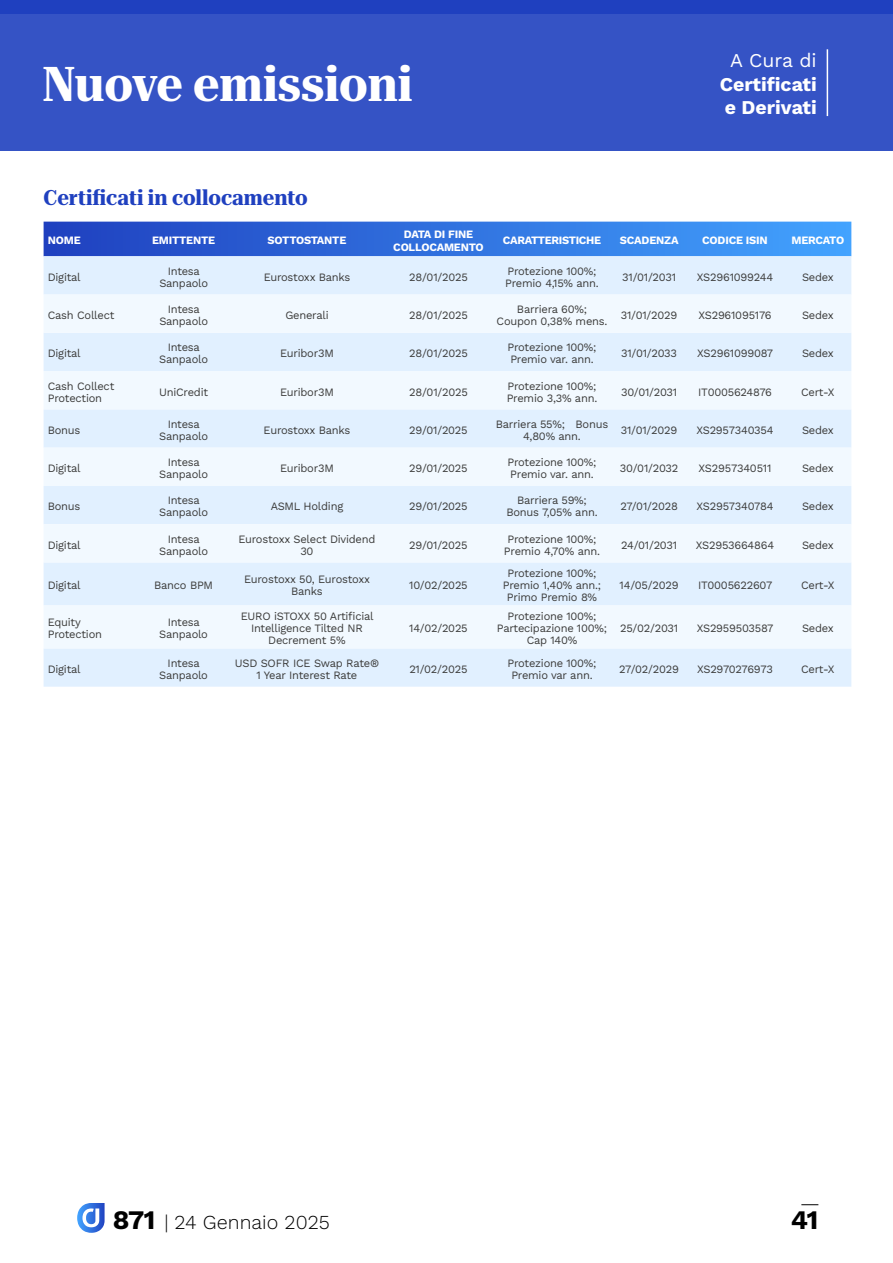
<style>
.page{position:relative;width:893px;height:1263px;background:#fff}
.page>*{position:absolute;margin:0;border:0;box-sizing:border-box;transform-origin:0 0}
.t1{font:700 semi-condensed 48px "Roboto Serif 120 pt";color:#fff}
.t2{font:700 26.7px "Work Sans";color:#000}
.t3{font:700 semi-condensed 21px "Roboto Serif 120 pt";color:#1f40bf}
.t4{font:300 19.8px "Work Sans";color:#000}
.t5{font:700 19.5px/23.4px "Work Sans";color:#fff}
.t6{font:19.5px "Work Sans";color:#fff}
.t7{font:11.25px/12px "Work Sans";letter-spacing:-.02em;color:#3c3c3b;text-align:center}
.t8{font:700 11.25px/12.8px "Work Sans";letter-spacing:-.02em;color:#fff;text-align:center}
.s1{font-weight:700;font-size:26.7px}
</style>
<div class="page">
<svg style="left:77px;top:1203px;width:28px;height:30px"></svg>
<svg style="left:801px;top:1204px;width:17px;height:1px"></svg>
<div style="left:0;top:0;width:893px;height:15px;background:#1f40bf"></div>
<div style="left:0;top:15px;width:893px;height:136px;background:#3553c5"></div>
<hr style="left:827px;top:49px;width:1px;height:67px;background:#fff">
<svg style="left:44px;top:222px;width:807px;height:34px;background:#3071de"></svg>
<div style="left:44px;top:256px;width:807px;height:431px;background:#e1f0ff"></div>
<svg style="left:44px;top:295px;width:807px;height:353px;fill:#f2f9ff"></svg>
<h1 class="t1" style="left:43px;top:45px;width:372px">Nuove emissioni</h1>
<h3 class="t6" style="left:730px;top:46px;width:88px">A Cura di</h3>
<h3 class="t5" style="left:720px;top:72px;width:98px">Certificati e Derivati</h3>
<h3 class="t3" style="left:44px;top:180px;width:266px">Certificati in collocamento</h3>
<p class="t8" style="left:48px;top:234px;width:34px">NOME</p>
<p class="t8" style="left:152px;top:234px;width:65px">EMITTENTE</p>
<p class="t8" style="left:268px;top:234px;width:80px">SOTTOSTANTE</p>
<p class="t8" style="left:393px;top:227px;width:92px">DATA DI FINE<br>COLLOCAMENTO</p>
<p class="t8" style="left:503px;top:234px;width:100px">CARATTERISTICHE</p>
<p class="t8" style="left:620px;top:234px;width:60px">SCADENZA</p>
<p class="t8" style="left:702px;top:234px;width:67px">CODICE ISIN</p>
<p class="t8" style="left:791px;top:234px;width:54px">MERCATO</p>
<p class="t7" style="left:48px;top:270px;width:34px">Digital</p>
<p class="t7" style="left:159px;top:264px;width:50px">Intesa<br>Sanpaolo</p>
<p class="t7" style="left:264px;top:270px;width:88px">Eurostoxx Banks</p>
<p class="t7" style="left:409px;top:270px;width:60px">28/01/2025</p>
<p class="t7" style="left:505px;top:264px;width:95px;text-align:left">Protezione 100%;<br>Premio 4,15% ann.</p>
<p class="t7" style="left:622px;top:270px;width:55px">31/01/2031</p>
<p class="t7" style="left:697px;top:270px;width:78px">XS2961099244</p>
<p class="t7" style="left:802px;top:270px;width:33px">Sedex</p>
<p class="t7" style="left:48px;top:309px;width:68px">Cash Collect</p>
<p class="t7" style="left:159px;top:303px;width:50px">Intesa<br>Sanpaolo</p>
<p class="t7" style="left:285px;top:309px;width:45px">Generali</p>
<p class="t7" style="left:409px;top:309px;width:60px">28/01/2025</p>
<p class="t7" style="left:497px;top:303px;width:112px">Barriera 60%;<br>Coupon 0,38% mens.</p>
<p class="t7" style="left:621px;top:309px;width:58px">31/01/2029</p>
<p class="t7" style="left:698px;top:309px;width:75px">XS2961095176</p>
<p class="t7" style="left:802px;top:309px;width:33px">Sedex</p>
<p class="t7" style="left:48px;top:347px;width:34px">Digital</p>
<p class="t7" style="left:159px;top:341px;width:50px">Intesa<br>Sanpaolo</p>
<p class="t7" style="left:280px;top:347px;width:55px">Euribor3M</p>
<p class="t7" style="left:409px;top:347px;width:60px">28/01/2025</p>
<p class="t7" style="left:508px;top:341px;width:91px;text-align:left">Protezione 100%;<br>Premio var. ann.</p>
<p class="t7" style="left:621px;top:347px;width:57px">31/01/2033</p>
<p class="t7" style="left:697px;top:347px;width:78px">XS2961099087</p>
<p class="t7" style="left:802px;top:347px;width:33px">Sedex</p>
<p class="t7" style="left:48px;top:379px;width:68px;text-align:left">Cash Collect<br>Protection</p>
<p class="t7" style="left:159px;top:385px;width:50px">UniCredit</p>
<p class="t7" style="left:280px;top:385px;width:55px">Euribor3M</p>
<p class="t7" style="left:409px;top:385px;width:60px">28/01/2025</p>
<p class="t7" style="left:507px;top:379px;width:92px;text-align:left">Protezione 100%;<br>Premio 3,3% ann.</p>
<p class="t7" style="left:621px;top:385px;width:58px">30/01/2031</p>
<p class="t7" style="left:698px;top:385px;width:75px">IT0005624876</p>
<p class="t7" style="left:801px;top:385px;width:35px">Cert-X</p>
<p class="t7" style="left:48px;top:423px;width:34px">Bonus</p>
<p class="t7" style="left:159px;top:417px;width:50px">Intesa<br>Sanpaolo</p>
<p class="t7" style="left:264px;top:423px;width:88px">Eurostoxx Banks</p>
<p class="t7" style="left:409px;top:423px;width:60px">29/01/2025</p>
<p class="t7" style="left:496px;top:417px;width:114px">Barriera 55%; Bonus<br>4,80% ann.</p>
<p class="t7" style="left:621px;top:424px;width:58px">31/01/2029</p>
<p class="t7" style="left:696px;top:424px;width:79px">XS2957340354</p>
<p class="t7" style="left:802px;top:424px;width:33px">Sedex</p>
<p class="t7" style="left:48px;top:462px;width:34px">Digital</p>
<p class="t7" style="left:159px;top:456px;width:50px">Intesa<br>Sanpaolo</p>
<p class="t7" style="left:280px;top:462px;width:55px">Euribor3M</p>
<p class="t7" style="left:409px;top:462px;width:60px">29/01/2025</p>
<p class="t7" style="left:507px;top:456px;width:91px;text-align:left">Protezione 100%;<br>Premio var. ann.</p>
<p class="t7" style="left:620px;top:462px;width:60px">30/01/2032</p>
<p class="t7" style="left:699px;top:462px;width:74px">XS2957340511</p>
<p class="t7" style="left:802px;top:462px;width:33px">Sedex</p>
<p class="t7" style="left:48px;top:500px;width:34px">Bonus</p>
<p class="t7" style="left:159px;top:494px;width:50px">Intesa<br>Sanpaolo</p>
<p class="t7" style="left:271px;top:500px;width:74px">ASML Holding</p>
<p class="t7" style="left:409px;top:500px;width:60px">29/01/2025</p>
<p class="t7" style="left:506px;top:494px;width:93px">Barriera 59%;<br>Bonus 7,05% ann.</p>
<p class="t7" style="left:620px;top:500px;width:59px">27/01/2028</p>
<p class="t7" style="left:696px;top:500px;width:79px">XS2957340784</p>
<p class="t7" style="left:802px;top:500px;width:33px">Sedex</p>
<p class="t7" style="left:48px;top:538px;width:34px">Digital</p>
<p class="t7" style="left:159px;top:532px;width:50px">Intesa<br>Sanpaolo</p>
<p class="t7" style="left:238px;top:532px;width:139px">Eurostoxx Select Dividend<br>30</p>
<p class="t7" style="left:409px;top:538px;width:60px">29/01/2025</p>
<p class="t7" style="left:504px;top:532px;width:98px">Protezione 100%;<br>Premio 4,70% ann.</p>
<p class="t7" style="left:621px;top:538px;width:57px">24/01/2031</p>
<p class="t7" style="left:696px;top:538px;width:80px">XS2953664864</p>
<p class="t7" style="left:802px;top:538px;width:33px">Sedex</p>
<p class="t7" style="left:48px;top:579px;width:34px">Digital</p>
<p class="t7" style="left:154px;top:579px;width:60px">Banco BPM</p>
<p class="t7" style="left:244px;top:573px;width:128px">Eurostoxx 50, Eurostoxx<br>Banks</p>
<p class="t7" style="left:409px;top:579px;width:60px">10/02/2025</p>
<p class="t7" style="left:503px;top:567px;width:100px">Protezione 100%;<br>Premio 1,40% ann.;<br>Primo Premio 8%</p>
<p class="t7" style="left:620px;top:579px;width:60px">14/05/2029</p>
<p class="t7" style="left:698px;top:579px;width:76px">IT0005622607</p>
<p class="t7" style="left:801px;top:579px;width:35px">Cert-X</p>
<p class="t7" style="left:48px;top:616px;width:56px;text-align:left">Equity<br>Protection</p>
<p class="t7" style="left:159px;top:616px;width:50px">Intesa<br>Sanpaolo</p>
<p class="t7" style="left:241px;top:610px;width:134px">EURO iSTOXX 50 Artificial<br>Intelligence Tilted NR<br>Decrement 5%</p>
<p class="t7" style="left:409px;top:622px;width:60px">14/02/2025</p>
<p class="t7" style="left:497px;top:610px;width:112px">Protezione 100%;<br>Partecipazione 100%;<br>Cap 140%</p>
<p class="t7" style="left:620px;top:622px;width:60px">25/02/2031</p>
<p class="t7" style="left:697px;top:622px;width:78px">XS2959503587</p>
<p class="t7" style="left:802px;top:622px;width:33px">Sedex</p>
<p class="t7" style="left:48px;top:663px;width:34px">Digital</p>
<p class="t7" style="left:159px;top:657px;width:50px">Intesa<br>Sanpaolo</p>
<p class="t7" style="left:235px;top:657px;width:146px">USD SOFR ICE Swap Rate®<br>1 Year Interest Rate</p>
<p class="t7" style="left:409px;top:663px;width:60px">21/02/2025</p>
<p class="t7" style="left:507px;top:657px;width:91px">Protezione 100%;<br>Premio var ann.</p>
<p class="t7" style="left:619px;top:663px;width:61px">27/02/2029</p>
<p class="t7" style="left:697px;top:663px;width:77px">XS2970276973</p>
<p class="t7" style="left:801px;top:663px;width:35px">Cert-X</p>
<h3 class="t4" style="left:113px;top:1207px;width:218px"><span class="s1">871</span> | 24 Gennaio 2025</h3>
<h2 class="t2" style="left:791px;top:1199px;width:29px">41</h2>
</div>
